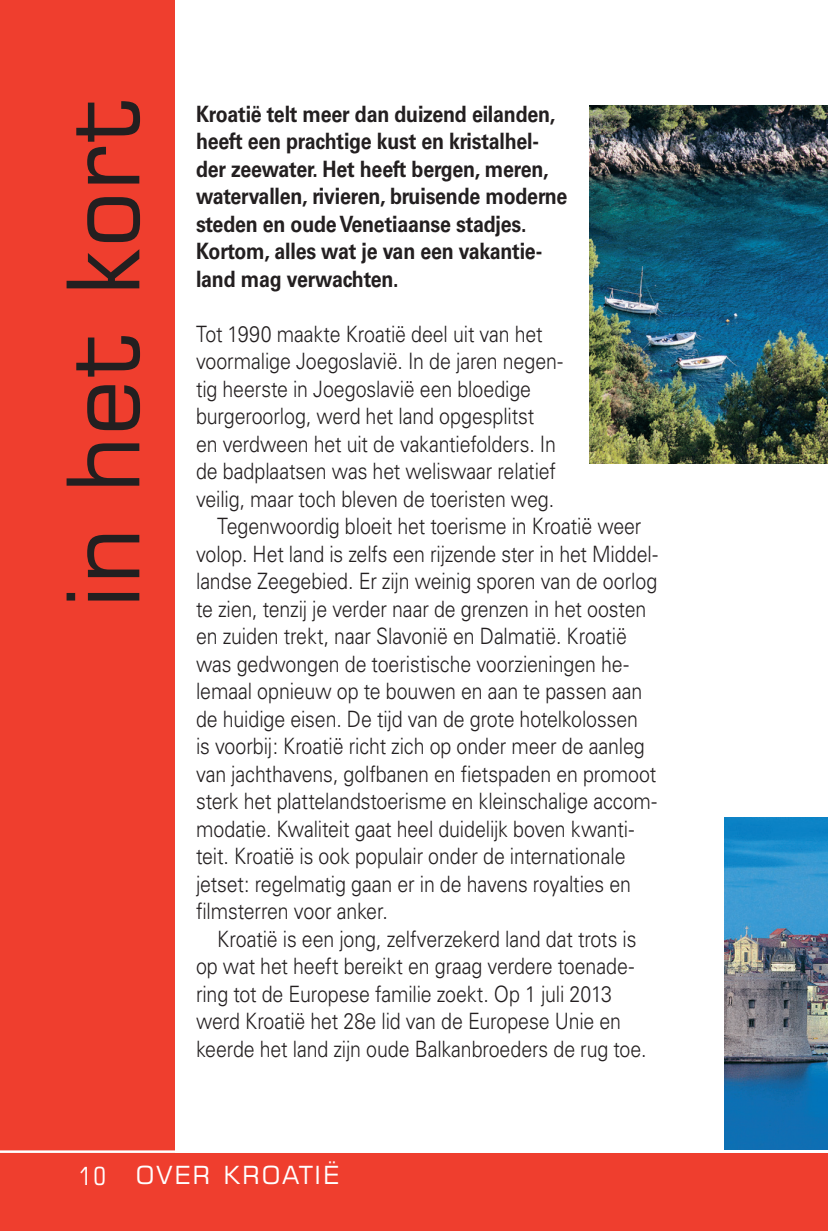
<style>
.page{position:relative;width:828px;height:1231px;background:#fff}
.page>*{position:absolute;margin:0;border:0;box-sizing:border-box;transform-origin:0 0}
.t1{font:100px "Square 721 BT";color:#231f20}
.t2{font:25px "Square 721 BT";letter-spacing:.08em;color:#fff}
.t3{font:300 22.5px "Univers";letter-spacing:-.005em;color:#231f20;scale:.87 1}
.t4{font:700 22.5px/27.5px "Univers";letter-spacing:-.01em;color:#231f20;scale:.87 1}
.s1{font-stretch:condensed}
</style>
<div class="page">
<div style="left:0;top:1151px;width:827px;height:79px;background:#ef3e2e"></div>
<div style="left:0;top:0;width:175px;height:1152px;background:#ef3e2e"></div>
<hr style="left:0;top:1150px;width:827px;height:2px;background:#fff">
<img style="left:724px;top:817px;width:103px;height:332px">
<img style="left:589px;top:105px;width:238px;height:358px">
<h1 class="t1" style="left:40px;top:608px;width:514px;rotate:-90deg">in het kort</h1>
<p class="t4" style="left:196px;top:100px;width:428px">Kroatië telt meer dan duizend eilanden, heeft een prachtige kust en kristalhel&shy;der zeewater. Het heeft bergen, meren, watervallen, rivieren, bruisende moderne steden en oude Venetiaanse stadjes.<br>Kortom, alles wat je van een vakantie&shy;land mag verwachten.</p>
<p class="t3" style="left:196px;top:320px;width:400px">Tot 1990 maakte Kroatië deel uit van het</p>
<p class="t3" style="left:196px;top:348px;width:423px">voormalige Joegoslavië. In de jaren negen-</p>
<p class="t3" style="left:196px;top:375px;width:386px">tig heerste in Joegoslavië een bloedige</p>
<p class="t3" style="left:196px;top:403px;width:390px">burgeroorlog, werd het land opgesplitst</p>
<p class="t3" style="left:196px;top:430px;width:415px">en verdween het uit de vakantiefolders. In</p>
<p class="t3" style="left:196px;top:458px;width:415px">de badplaatsen was het weliswaar relatief</p>
<p class="t3" style="left:196px;top:485px;width:413px">veilig, maar toch bleven de toeristen weg.</p>
<p class="t3" style="left:217px;top:513px;width:489px">Tegenwoordig bloeit het toerisme in Kroatië weer</p>
<p class="t3" style="left:196px;top:540px;width:532px">volop. Het land is zelfs een rijzende ster in het Middel-</p>
<p class="t3" style="left:196px;top:567px;width:531px">landse Zeegebied. Er zijn weinig sporen van de oorlog</p>
<p class="t3" style="left:196px;top:595px;width:519px">te zien, tenzij je verder naar de grenzen in het oosten</p>
<p class="t3" style="left:196px;top:622px;width:496px">en zuiden trekt, naar Slavonië en Dalmatië. Kroatië</p>
<p class="t3" style="left:196px;top:650px;width:499px">was gedwongen de toeristische voorzieningen he-</p>
<p class="t3" style="left:196px;top:677px;width:514px">lemaal opnieuw op te bouwen en aan te passen aan</p>
<p class="t3" style="left:196px;top:705px;width:509px">de huidige eisen. De tijd van de grote hotelkolossen</p>
<p class="t3" style="left:196px;top:732px;width:517px">is voorbij: Kroatië richt zich op onder meer de aanleg</p>
<p class="t3" style="left:196px;top:760px;width:530px">van jachthavens, golfbanen en fietspaden en promoot</p>
<p class="t3" style="left:196px;top:787px;width:531px">sterk het plattelandstoerisme en kleinschalige accom-</p>
<p class="t3" style="left:196px;top:815px;width:505px">modatie. Kwaliteit gaat heel duidelijk boven kwanti-</p>
<p class="t3" style="left:196px;top:842px;width:495px">teit. Kroatië is ook populair onder de internationale</p>
<p class="t3" style="left:196px;top:870px;width:501px">jetset: regelmatig gaan er in de havens royalties en</p>
<p class="t3" style="left:196px;top:897px;width:222px">filmsterren voor anker.</p>
<p class="t3" style="left:217px;top:925px;width:483px">Kroatië is een jong, zelfverzekerd land dat trots is</p>
<p class="t3" style="left:196px;top:952px;width:505px">op wat het heeft bereikt en graag verdere toenade-</p>
<p class="t3" style="left:196px;top:980px;width:479px">ring tot de Europese familie zoekt. Op 1 juli 2013</p>
<p class="t3" style="left:196px;top:1007px;width:490px">werd Kroatië het 28e lid van de Europese Unie en</p>
<p class="t3" style="left:196px;top:1035px;width:519px">keerde het land zijn oude Balkanbroeders de rug toe.</p>
<p class="t2" style="left:79px;top:1159px;width:261px"><span class="s1">10</span> OVER KROATIË</p>
</div>
